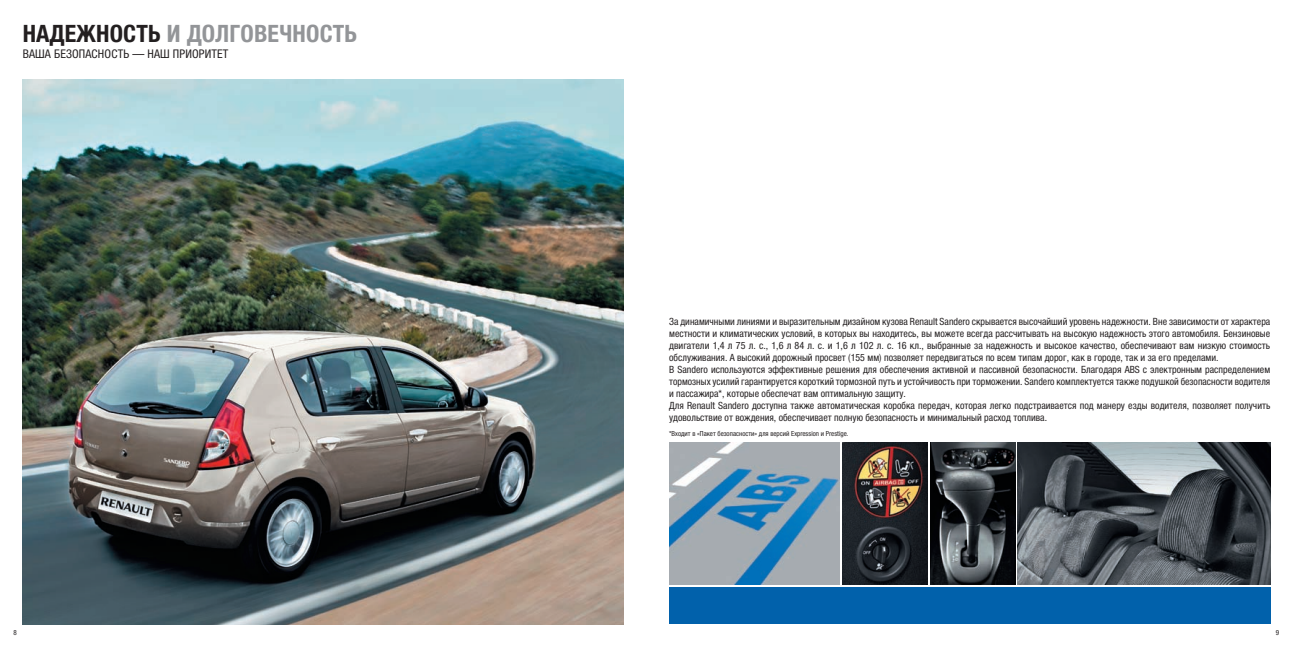
<style>
.page{position:relative;width:1293px;height:647px;background:#fff}
.page>*{position:absolute;margin:0;border:0;box-sizing:border-box;transform-origin:0 0}
.t1{font:700 condensed 24px "Helvetica Neue LTCYR";letter-spacing:.01em;color:#939598}
.t2{font:condensed 12px "Helvetica Neue LTCYR";letter-spacing:.01em;color:#231f20}
.t3{font:condensed 10px/12px "Helvetica Neue LTCYR";color:#231f20}
.t4{font:condensed 7px "Helvetica Neue LTCYR";color:#231f20}
.s1{color:#231f20}
</style>
<div class="page">
<div style="left:669px;top:587px;width:601px;height:37px;background:#0161ab"></div>
<img style="left:23px;top:79px;width:601px;height:545px">
<img style="left:669px;top:442px;width:170px;height:142px">
<img style="left:1018px;top:442px;width:252px;height:142px">
<img style="left:842px;top:442px;width:85px;height:142px">
<img style="left:930px;top:442px;width:85px;height:142px">
<h1 class="t1" style="left:23px;top:20px;width:336px"><span class="s1">НАДЕЖНОСТЬ</span> И ДОЛГОВЕЧНОСТЬ</h1>
<p class="t2" style="left:23px;top:47px;width:207px">ВАША БЕЗОПАСНОСТЬ — НАШ ПРИОРИТЕТ</p>
<p class="t3" style="left:669px;top:315px;width:602px">За динамичными линиями и выразительным дизайном кузова Renault Sandero скрывается высочайший уровень надежности. Вне зависимости от характера местности и климатических условий, в которых вы находитесь, вы можете всегда рассчитывать на высокую надежность этого автомобиля. Бензиновые двигатели 1,4 л 75 л. с., 1,6 л 84 л. с. и 1,6 л 102 л. с. 16 кл., выбранные за надежность и высокое качество, обеспечивают вам низкую стоимость обслуживания. А высокий дорожный просвет (155 мм) позволяет передвигаться по всем типам дорог, как в городе, так и за его пределами.<br>В Sandero используются эффективные решения для обеспечения активной и пассивной безопасности. Благодаря ABS c электронным распределением тормозных усилий гарантируется короткий тормозной путь и устойчивость при торможении. Sandero комплектуется также подушкой безопасности водителя и пассажира*, которые обеспечат вам оптимальную защиту.<br>Для Renault Sandero доступна также автоматическая коробка передач, которая легко подстраивается под манеру езды водителя, позволяет получить удовольствие от вождения, обеспечивает полную безопасность и минимальный расход топлива.</p>
<p class="t4" style="left:669px;top:429px;width:181px">*Входит в «Пакет безопасности» для версий Expression и Prestige.</p>
<p class="t4" style="left:14px;top:629px;width:5px">8</p>
<p class="t4" style="left:1276px;top:629px;width:5px">9</p>
</div>
